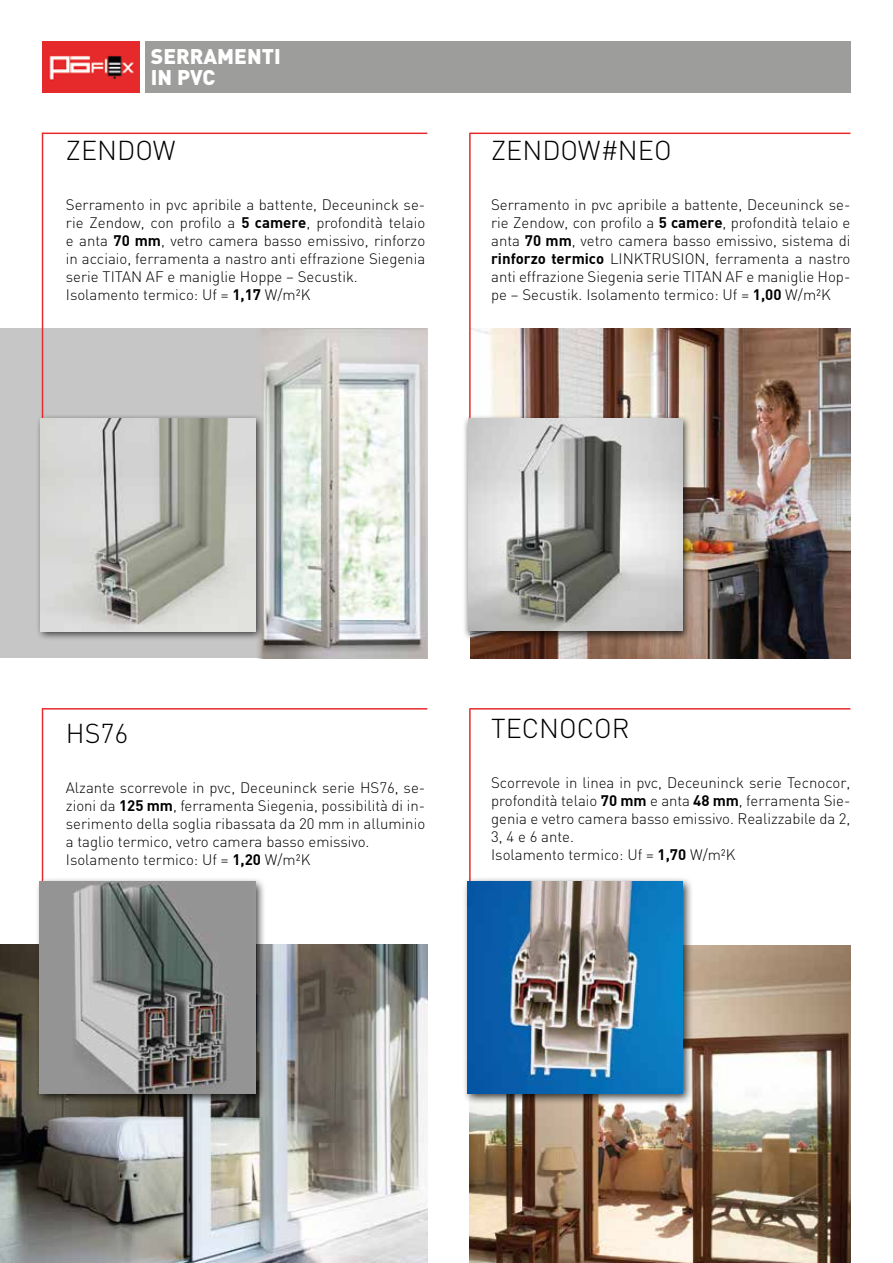
<style>
.page{position:relative;width:893px;height:1263px;background:#fff}
.page>*{position:absolute;margin:0;border:0;box-sizing:border-box;transform-origin:0 0}
.t1{font:300 27px "DIN";color:#000}
.t2{font:900 21px/21px "DIN";color:#fff}
.t3{font:500 21px "DIN";color:#fff}
.t4{font:300 15px/18px "DIN";color:#000}
.s1{font-family:"DIN Bold";font-weight:400}
</style>
<div class="page">
<img style="left:471px;top:328px;width:379px;height:330px">
<div style="left:0;top:328px;width:291px;height:330px;background:#c7c6c6"></div>
<hr style="left:43px;top:708px;width:384px;height:1px;background:#e62b2d">
<hr style="left:470px;top:708px;width:380px;height:1px;background:#e62b2d">
<hr style="left:42px;top:708px;width:1px;height:184px;background:#e62b2d">
<hr style="left:469px;top:708px;width:2px;height:263px;background:#e62b2d">
<img style="left:470px;top:945px;width:380px;height:318px">
<img style="left:43px;top:42px;width:97px;height:51px">
<div style="left:145px;top:42px;width:705px;height:51px;background:#9d9d9c"></div>
<img style="left:0;top:945px;width:427px;height:318px">
<div style="left:35px;top:877px;width:231px;height:228px;background:#000;opacity:.75"></div>
<img style="left:40px;top:882px;width:215px;height:211px">
<img style="left:258px;top:328px;width:169px;height:330px">
<div style="left:462px;top:876px;width:232px;height:229px;background:#000;opacity:.75"></div>
<img style="left:468px;top:881px;width:214px;height:212px">
<hr style="left:43px;top:133px;width:384px;height:1px;background:#e62b2d">
<hr style="left:470px;top:133px;width:380px;height:1px;background:#e62b2d">
<hr style="left:42px;top:133px;width:1px;height:301px;background:#e62b2d">
<hr style="left:469px;top:133px;width:2px;height:304px;background:#e62b2d">
<div style="left:462px;top:415px;width:229px;height:226px;background:#000;opacity:.75"></div>
<img style="left:468px;top:418px;width:214px;height:213px">
<div style="left:35px;top:414px;width:230px;height:227px;background:#000;opacity:.75"></div>
<img style="left:40px;top:419px;width:215px;height:212px">
<h2 class="t2" style="left:151px;top:44px;width:131px">SERRAMENTI<br>IN PVC</h2>
<h2 class="t3" style="left:151px;top:43px;width:77px">Modello</h2>
<h2 class="t2" style="left:151px;top:65px;width:127px">ZANZARIERA</h2>
<h1 class="t1" style="left:66px;top:134px;width:111px">ZENDOW</h1>
<p class="t4" style="left:66px;top:196px;width:361px">Serramento in pvc apribile a battente, Deceuninck se&shy;rie Zendow, con profilo a <span class="s1">5 camere</span>, profondità telaio e anta <span class="s1">70 mm</span>, vetro camera basso emissivo, rinforzo in acciaio, ferramenta a nastro anti effrazione Siegenia serie TITAN AF e maniglie Hoppe – Secustik.<br>Isolamento termico: Uf = <span class="s1">1,17</span> W/m²K</p>
<h1 class="t1" style="left:491px;top:134px;width:182px">ZENDOW#NEO</h1>
<p class="t4" style="left:491px;top:196px;width:361px;text-align:justify">Serramento in pvc apribile a battente, Deceuninck se&shy;rie Zendow, con profilo a <span class="s1">5 camere</span>, profondità telaio e anta <span class="s1">70 mm</span>, vetro camera basso emissivo, sistema di <span class="s1">rinforzo termico</span> LINKTRUSION, ferramenta a nastro anti effrazione Siegenia serie TITAN AF e maniglie Hop&shy;pe – Secustik. Isolamento termico: Uf = <span class="s1">1,00</span> W/m²K</p>
<h1 class="t1" style="left:66px;top:716px;width:64px">HS76</h1>
<p class="t4" style="left:66px;top:778px;width:361px">Alzante scorrevole in pvc, Deceuninck serie HS76, se&shy;zioni da <span class="s1">125 mm</span>, ferramenta Siegenia, possibilità di in&shy;serimento della soglia ribassata da 20 mm in alluminio a taglio termico, vetro camera basso emissivo.<br>Isolamento termico: Uf = <span class="s1">1,20</span> W/m²K</p>
<h1 class="t1" style="left:491px;top:711px;width:140px">TECNOCOR</h1>
<p class="t4" style="left:491px;top:773px;width:361px">Scorrevole in linea in pvc, Deceuninck serie Tecnocor, profondità telaio <span class="s1">70 mm</span> e anta <span class="s1">48 mm</span>, ferramenta Sie&shy;genia e vetro camera basso emissivo. Realizzabile da 2, 3, 4 e 6 ante.<br>Isolamento termico: Uf = <span class="s1">1,70</span> W/m²K</p>
</div>
